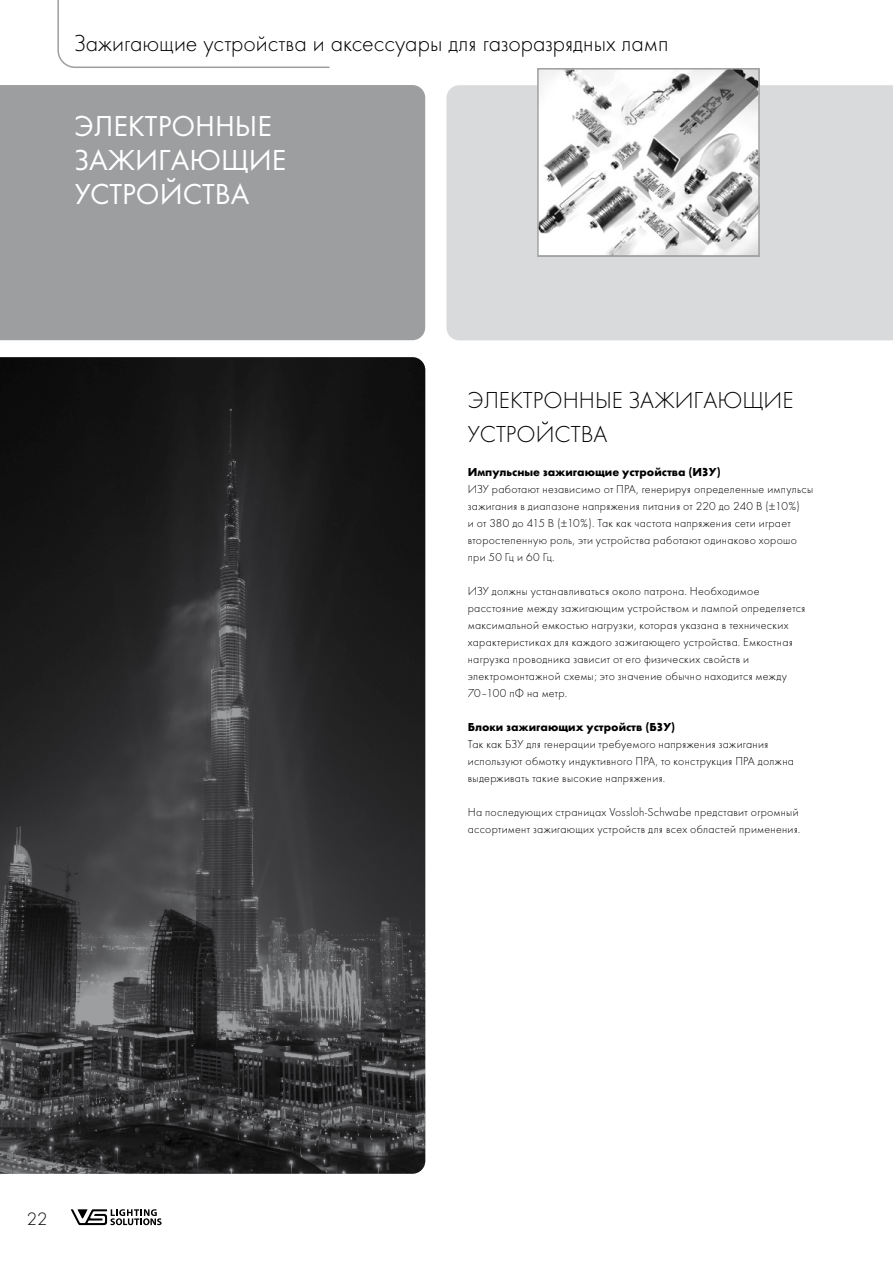
<style>
.page{position:relative;width:893px;height:1263px;background:#fff}
.page>*{position:absolute;margin:0;border:0;box-sizing:border-box;transform-origin:0 0}
.t1{font:30px/34px "Futura TCY Boo";color:#fff}
.t2{font:300 24px/34px "Futura TCY";color:#000}
.t3{font:300 16.5px "Futura";color:#000}
.t4{font:300 12px/17px "Futura TCY";letter-spacing:.025em;color:#000}
.t5{font:700 12px "Futura TCY";color:#000}
</style>
<div class="page">
<div style="left:0;top:85px;width:425px;height:255px;background:#9c9e9f"></div>
<div style="left:446px;top:85px;width:447px;height:255px;background:#d9dadb"></div>
<svg style="left:71px;top:1209px;width:91px;height:16px"></svg>
<svg style="left:57px;top:0;width:273px;height:68px"></svg>
<img style="left:540px;top:71px;width:217px;height:183px">
<div style="left:537px;top:68px;width:223px;height:189px;border:2px solid #9c9e9f"></div>
<img style="left:0;top:357px;width:425px;height:817px">
<h2 class="t2" style="left:74px;top:26px;width:596px">Зажигающие устройства и аксессуары для газоразрядных ламп</h2>
<h1 class="t1" style="left:74px;top:109px;width:213px">ЭЛЕКТРОННЫЕ<br>ЗАЖИГАЮЩИЕ<br>УСТРОЙСТВА</h1>
<h2 class="t2" style="left:468px;top:384px;width:327px">ЭЛЕКТРОННЫЕ ЗАЖИГАЮЩИЕ<br>УСТРОЙСТВА</h2>
<p class="t5" style="left:468px;top:465px;width:254px">Импульсные зажигающие устройства (ИЗУ)</p>
<p class="t4" style="left:468px;top:481px;width:347px">ИЗУ работают независимо от ПРА, генерируя определенные импульсы зажигания в диапазоне напряжения питания от 220 до 240 В (±10%)<br>и от 380 до 415 В (±10%). Так как частота напряжения сети играет второстепенную роль, эти устройства работают одинаково хорошо при 50 Гц и 60 Гц.</p>
<p class="t4" style="left:468px;top:583px;width:339px">ИЗУ должны устанавливаться около патрона. Необходимое расстояние между зажигающим устройством и лампой определяется максимальной емкостью нагрузки, которая указана в технических характеристиках для каждого зажигающего устройства. Емкостная нагрузка проводника зависит от его физических свойств и электромонтажной схемы; это значение обычно находится между 70–100 пФ на метр.</p>
<p class="t5" style="left:468px;top:720px;width:209px">Блоки зажигающих устройств (БЗУ)</p>
<p class="t4" style="left:468px;top:736px;width:328px">Так как БЗУ для генерации требуемого напряжения зажигания используют обмотку индуктивного ПРА, то конструкция ПРА должна выдерживать такие высокие напряжения.</p>
<p class="t4" style="left:468px;top:804px;width:334px">На последующих страницах Vossloh-Schwabe представит огромный ассортимент зажигающих устройств для всех областей применения.</p>
<h3 class="t3" style="left:27px;top:1209px;width:22px">22</h3>
</div>
